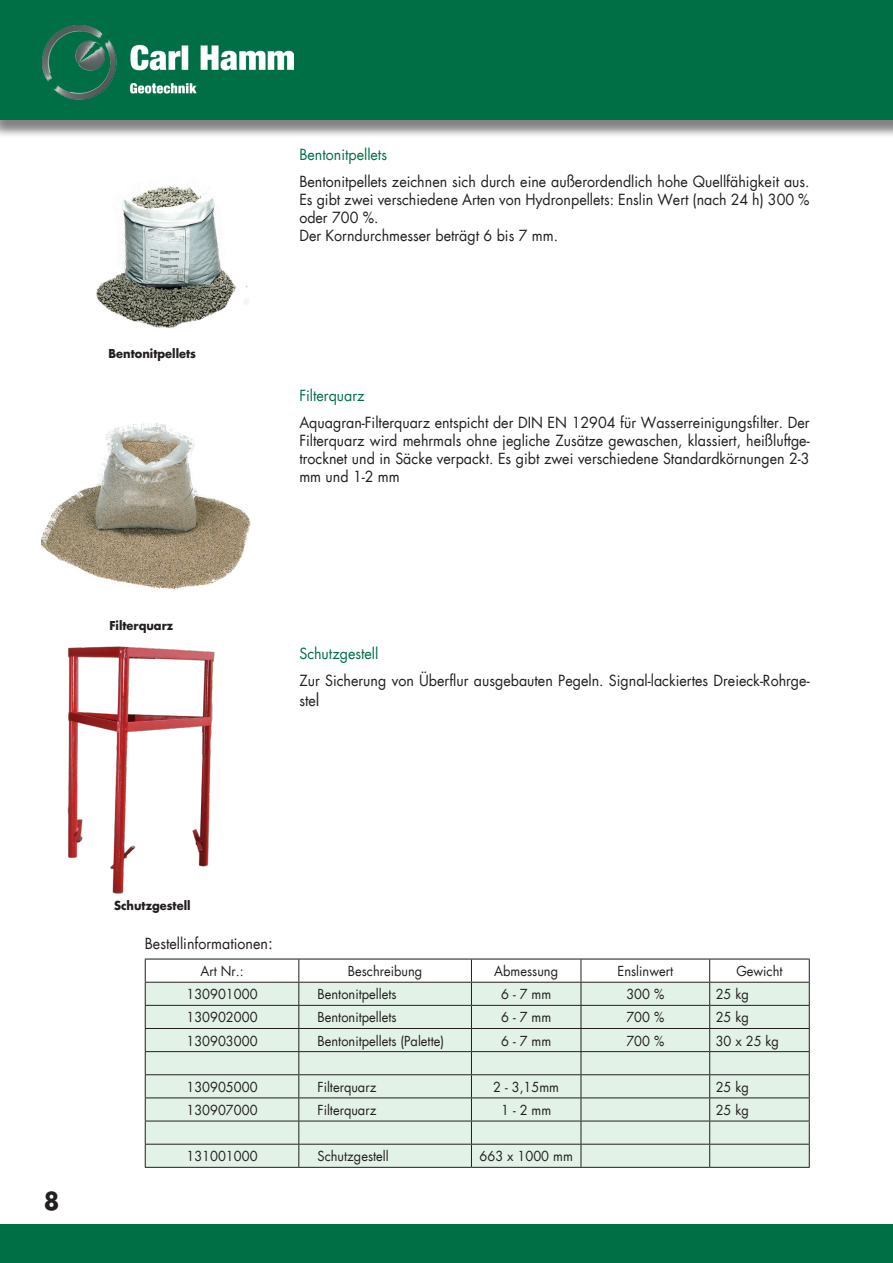
<style>
.page{position:relative;width:893px;height:1263px;background:#fff}
.page>*{position:absolute;margin:0;border:0;box-sizing:border-box;transform-origin:0 0}
.t1{font:700 24px "Futura";color:#231f20;scale:.95 1}
.allg__Text{font:15px/18px "Futura";color:#231f20;text-align:justify;scale:.95 1}
.allg__Text-2{font:15px "Futura";color:#016f45;scale:.95 1}
.allg__Text-3{font:13.5px "Futura";color:#231f20;scale:.95 1}
.Best_Nr{font:700 12px "Futura";color:#231f20;scale:.95 1}
.s1{font-size:16.5px}
</style>
<div class="page">
<div style="left:0;top:2px;width:893px;height:136px;background:#231f20;opacity:.34"></div>
<div style="left:0;top:0;width:893px;height:119px;background:#016f45"></div>
<div style="left:0;top:1225px;width:893px;height:38px;background:#016f45"></div>
<img style="left:43px;top:26px;width:250px;height:74px">
<img style="left:96px;top:184px;width:152px;height:144px">
<img style="left:41px;top:423px;width:210px;height:168px">
<img style="left:68px;top:646px;width:147px;height:247px">
<svg style="left:145px;top:959px;width:665px;height:208px;background:#dce8df"></svg>
<hr style="left:145px;top:1167px;width:154px;height:1px;background:#231f20">
<hr style="left:299px;top:1167px;width:172px;height:1px;background:#231f20">
<hr style="left:471px;top:1167px;width:110px;height:1px;background:#231f20">
<hr style="left:581px;top:1167px;width:129px;height:1px;background:#231f20">
<hr style="left:710px;top:1167px;width:100px;height:1px;background:#231f20">
<p class="Best_Nr" style="left:109px;top:345px;width:94px">Bentonitpellets</p>
<p class="Best_Nr" style="left:109px;top:617px;width:69px">Filterquarz</p>
<p class="allg__Text-2" style="left:299px;top:145px;width:94px">Bentonitpellets</p>
<p class="allg__Text" style="left:299px;top:173px;width:539px">Bentonitpellets zeichnen sich durch eine außerordendlich hohe Quellfähigkeit aus.<br>Es gibt zwei verschiedene Arten von Hydronpellets: Enslin Wert (nach 24 h) 300 % oder 700 %.</p>
<p class="allg__Text" style="left:299px;top:227px;width:274px">Der Korndurchmesser beträgt 6 bis 7 mm.</p>
<p class="allg__Text-2" style="left:299px;top:386px;width:70px">Filterquarz</p>
<p class="allg__Text" style="left:299px;top:414px;width:539px">Aquagran-Filterquarz entspicht der DIN EN 12904 für Wasserreinigungsfilter. Der Filterquarz wird mehrmals ohne jegliche Zusätze gewaschen, klassiert, heißluftge&shy;trocknet und in Säcke verpackt. Es gibt zwei verschiedene Standardkörnungen 2-3 mm und 1-2 mm</p>
<p class="allg__Text-2" style="left:299px;top:644px;width:85px">Schutzgestell</p>
<p class="allg__Text" style="left:299px;top:670px;width:539px;line-height:19.8px">Zur Sicherung von Überflur ausgebauten Pegeln. Signal-lackiertes Dreieck-Rohrge&shy;ste<span class="s1">l</span></p>
<h1 class="t1" style="left:44px;top:1184px;width:18px">8</h1>
<p class="Best_Nr" style="left:114px;top:897px;width:82px">Schutzgestell</p>
<p class="allg__Text" style="left:145px;top:935px;width:136px">Bestellinformationen<span class="s1">:</span></p>
<p class="allg__Text-3" style="left:200px;top:963px;width:47px">Art Nr.:</p>
<p class="allg__Text-3" style="left:348px;top:963px;width:80px">Beschreibung</p>
<p class="allg__Text-3" style="left:494px;top:963px;width:69px">Abmessung</p>
<p class="allg__Text-3" style="left:618px;top:963px;width:60px">Enslinwert</p>
<p class="allg__Text-3" style="left:736px;top:963px;width:50px">Gewicht</p>
<p class="allg__Text-3" style="left:186px;top:986px;width:76px">130901000</p>
<p class="allg__Text-3" style="left:318px;top:986px;width:85px">Bentonitpellets</p>
<p class="allg__Text-3" style="left:501px;top:986px;width:54px">6 - 7 mm</p>
<p class="allg__Text-3" style="left:626px;top:986px;width:41px">300 %</p>
<p class="allg__Text-3" style="left:716px;top:986px;width:36px">25 kg</p>
<p class="allg__Text-3" style="left:186px;top:1009px;width:76px">130902000</p>
<p class="allg__Text-3" style="left:318px;top:1009px;width:85px">Bentonitpellets</p>
<p class="allg__Text-3" style="left:501px;top:1009px;width:54px">6 - 7 mm</p>
<p class="allg__Text-3" style="left:626px;top:1009px;width:41px">700 %</p>
<p class="allg__Text-3" style="left:716px;top:1009px;width:36px">25 kg</p>
<p class="allg__Text-3" style="left:186px;top:1032px;width:76px">130903000</p>
<p class="allg__Text-3" style="left:318px;top:1032px;width:135px">Bentonitpellets (Palette)</p>
<p class="allg__Text-3" style="left:501px;top:1032px;width:54px">6 - 7 mm</p>
<p class="allg__Text-3" style="left:626px;top:1032px;width:41px">700 %</p>
<p class="allg__Text-3" style="left:716px;top:1032px;width:68px">30 x 25 kg</p>
<p class="allg__Text-3" style="left:186px;top:1078px;width:76px">130905000</p>
<p class="allg__Text-3" style="left:318px;top:1078px;width:63px">Filterquarz</p>
<p class="allg__Text-3" style="left:493px;top:1078px;width:71px">2 - 3,15mm</p>
<p class="allg__Text-3" style="left:716px;top:1078px;width:36px">25 kg</p>
<p class="allg__Text-3" style="left:186px;top:1101px;width:76px">130907000</p>
<p class="allg__Text-3" style="left:318px;top:1101px;width:63px">Filterquarz</p>
<p class="allg__Text-3" style="left:501px;top:1101px;width:54px">1 - 2 mm</p>
<p class="allg__Text-3" style="left:716px;top:1101px;width:36px">25 kg</p>
<p class="allg__Text-3" style="left:186px;top:1148px;width:76px">131001000</p>
<p class="allg__Text-3" style="left:318px;top:1148px;width:76px">Schutzgestell</p>
<p class="allg__Text-3" style="left:480px;top:1148px;width:100px">663 x 1000 mm</p>
</div>
